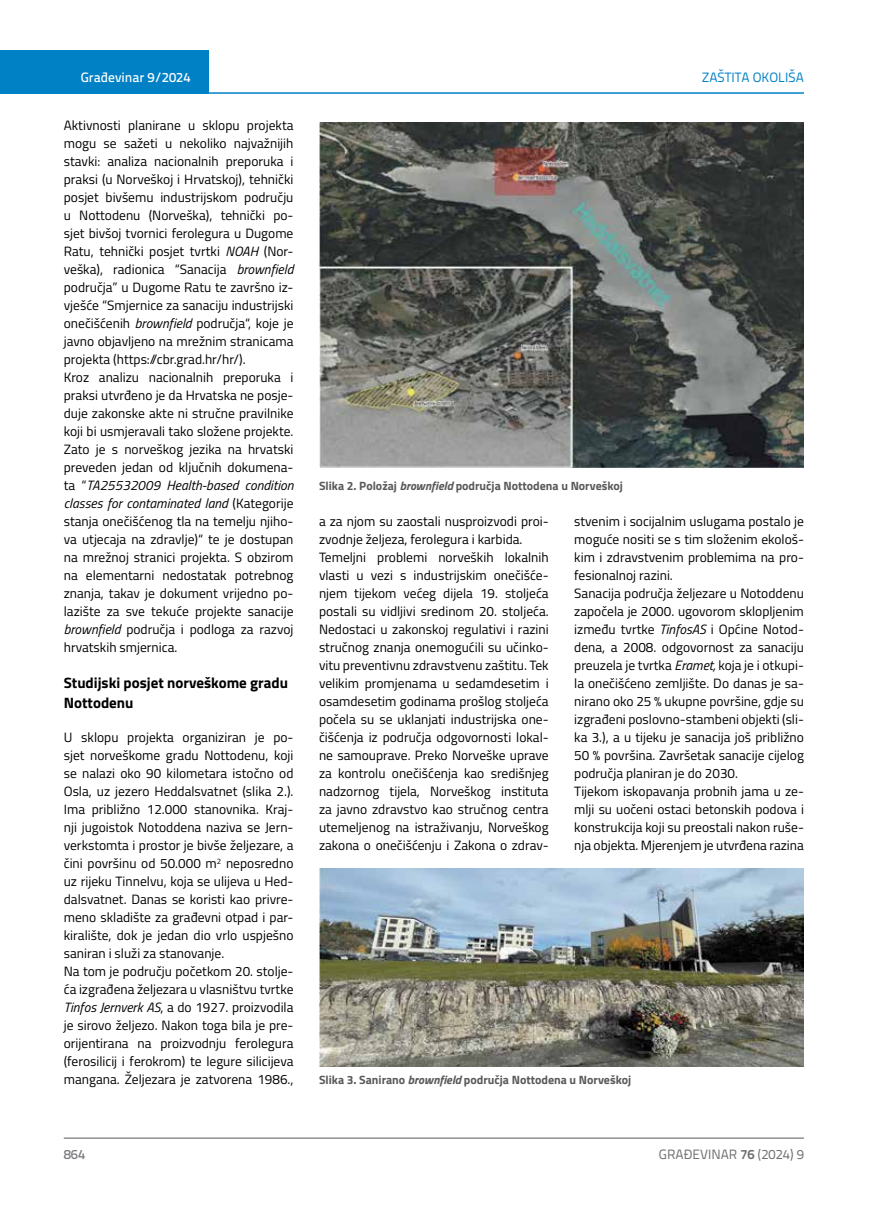
<style>
.page{position:relative;width:872px;height:1212px;background:#fff}
.page>*{position:absolute;margin:0;border:0;box-sizing:border-box;transform-origin:0 0}
.t1{font:700 15px/19.5px "Titillium";color:#000}
.t2{font:13.5px/18px "Titillium";color:#000}
.t3{font:13.5px "Titillium Text 22 L";color:#6d6e71}
.t4{font:500 13.5px "Titillium Text 22 L";color:#fff}
.t5{font:13.5px "Titillium Text 22 L";color:#0081c6}
.t6{font:500 13.5px "Titillium Text 22 L";color:#797a7d}
.t7{font:700 12px "Titillium";color:#58595b}
.s1{font-style:italic}
.s2{font-weight:700}
</style>
<div class="page">
<div style="left:0;top:50px;width:208px;height:44px;background:#0081c6"></div>
<hr style="left:0;top:92px;width:804px;height:2px;background:#0081c6">
<hr style="left:64px;top:1138px;width:740px;height:1px;background:#58595b">
<img style="left:319px;top:122px;width:485px;height:345px">
<img style="left:319px;top:868px;width:485px;height:198px">
<p class="t4" style="left:81px;top:67px;width:111px">Građevinar 9/2024</p>
<p class="t5" style="left:701px;top:68px;width:104px">ZAŠTITA OKOLIŠA</p>
<p class="t2" style="left:64px;top:115px;width:231px">Aktivnosti planirane u sklopu projekta mogu se sažeti u nekoliko najvažnijih stavki: analiza nacionalnih preporuka i praksi (u Norveškoj i Hrvatskoj), tehnički posjet bivšemu industrijskom području u Nottodenu (Norveška), tehnički po&shy;sjet bivšoj tvornici ferolegura u Dugome Ratu, tehnički posjet tvrtki <span class="s1">NOAH</span> (Nor&shy;veška), radionica “Sanacija <span class="s1">brownfield </span>područja” u Dugome Ratu te završno iz&shy;vješće “Smjernice za sanaciju industrijski onečišćenih <span class="s1">brownfield</span> područja“, koje je javno objavljeno na mrežnim stranicama projekta (https://cbr.grad.hr/hr/).<br>Kroz analizu nacionalnih preporuka i praksi utvrđeno je da Hrvatska ne posje&shy;duje zakonske akte ni stručne pravilnike koji bi usmjeravali tako složene projekte.<br>Zato je s norveškog jezika na hrvatski preveden jedan od ključnih dokumena&shy;ta “<span class="s1">TA25532009 Health-based condition classes for contaminated land</span> (Kategorije stanja onečišćenog tla na temelju njiho&shy;va utjecaja na zdravlje)“ te je dostupan na mrežnoj stranici projekta. S obzirom na elementarni nedostatak potrebnog znanja, takav je dokument vrijedno po&shy;lazište za sve tekuće projekte sanacije <span class="s1">brownfield</span> područja i podloga za razvoj hrvatskih smjernica.</p>
<p class="t1" style="left:64px;top:672px;width:226px">Studijski posjet norveškome gradu<br>Nottodenu</p>
<p class="t2" style="left:64px;top:728px;width:231px">U sklopu projekta organiziran je po&shy;sjet norveškome gradu Nottodenu, koji se nalazi oko 90 kilometara istočno od Osla, uz jezero Heddalsvatnet (slika 2.).<br>Ima približno 12.000 stanovnika. Kraj&shy;nji jugoistok Notoddena naziva se Jern&shy;verkstomta i prostor je bivše željezare, a čini površinu od 50.000 m<sup>2</sup> neposredno uz rijeku Tinnelvu, koja se ulijeva u Hed&shy;dalsvatnet. Danas se koristi kao privre&shy;meno skladište za građevni otpad i par&shy;kiralište, dok je jedan dio vrlo uspješno saniran i služi za stanovanje.<br>Na tom je području početkom 20. stolje&shy;ća izgrađena željezara u vlasništvu tvrtke <span class="s1">Tinfos Jernverk AS</span>, a do 1927. proizvodila je sirovo željezo. Nakon toga bila je pre&shy;orijentirana na proizvodnju ferolegura (ferosilicij i ferokrom) te legure silicijeva mangana. Željezara je zatvorena 1986.,</p>
<p class="t7" style="left:319px;top:476px;width:305px">Slika 2. Položaj <span class="s1">brownfield</span> područja Nottodena u Norveškoj</p>
<p class="t2" style="left:319px;top:511px;width:231px">a za njom su zaostali nusproizvodi proi&shy;zvodnje željeza, ferolegura i karbida.<br>Temeljni problemi norveških lokalnih vlasti u vezi s industrijskim onečišće&shy;njem tijekom većeg dijela 19. stoljeća postali su vidljivi sredinom 20. stoljeća.<br>Nedostaci u zakonskoj regulativi i razini stručnog znanja onemogućili su učinko&shy;vitu preventivnu zdravstvenu zaštitu. Tek velikim promjenama u sedamdesetim i osamdesetim godinama prošlog stoljeća počela su se uklanjati industrijska one&shy;čišćenja iz područja odgovornosti lokal&shy;ne samouprave. Preko Norveške uprave za kontrolu onečišćenja kao središnjeg nadzornog tijela, Norveškog instituta za javno zdravstvo kao stručnog centra utemeljenog na istraživanju, Norveškog zakona o onečišćenju i Zakona o zdrav-</p>
<p class="t2" style="left:574px;top:511px;width:231px">stvenim i socijalnim uslugama postalo je moguće nositi se s tim složenim ekološ&shy;kim i zdravstvenim problemima na pro&shy;fesionalnoj razini.<br>Sanacija područja željezare u Notoddenu započela je 2000. ugovorom sklopljenim između tvrtke <span class="s1">TinfosAS</span> i Općine Notod&shy;dena, a 2008. odgovornost za sanaciju preuzela je tvrtka <span class="s1">Eramet,</span> koja je i otkupi&shy;la onečišćeno zemljište. Do danas je sa&shy;nirano oko 25 % ukupne površine, gdje su izgrađeni poslovno-stambeni objekti (sli&shy;ka 3.), a u tijeku je sanacija još približno 50 % površina. Završetak sanacije cijelog područja planiran je do 2030.<br>Tijekom iskopavanja probnih jama u ze&shy;mlji su uočeni ostaci betonskih podova i konstrukcija koji su preostali nakon ruše&shy;nja objekta. Mjerenjem je utvrđena razina</p>
<p class="t7" style="left:319px;top:1071px;width:314px">Slika 3. Sanirano <span class="s1">brownfield</span> područja Nottodena u Norveškoj</p>
<p class="t6" style="left:64px;top:1144px;width:23px">864</p>
<p class="t3" style="left:659px;top:1144px;width:146px">GRAĐEVINAR <span class="s2">76</span> (2024) 9</p>
</div>
